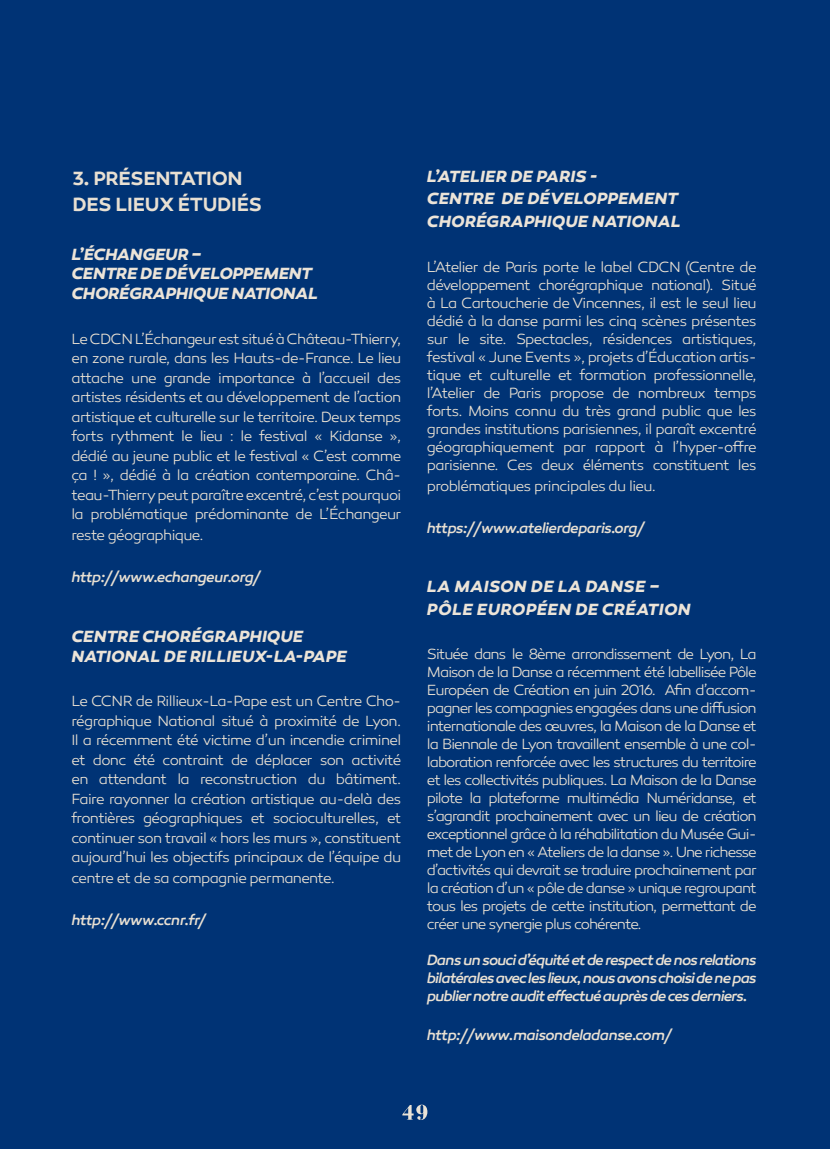
<style>
.page{position:relative;width:830px;height:1149px;background:#fff}
.page>*{position:absolute;margin:0;border:0;box-sizing:border-box;transform-origin:0 0}
.t1{font:600 19.5px/25.5px "Canaro";letter-spacing:-.02em;color:#e9e0d2}
.t2{font:italic 700 16.5px/19.8px "Canaro";color:#ece4d8}
.t3{font:italic 700 16.5px/22.8px "Canaro";letter-spacing:.025em;color:#ece4d8}
.t4{font:300 15px/18px "Canaro";letter-spacing:-.045em;color:#e9e0d2;text-align:justify}
.t5{font:italic 500 15px/18px "Canaro";letter-spacing:-.05em;color:#e9e0d2;text-align:justify}
</style>
<div class="page">
<div style="left:0;top:0;width:829px;height:1148px;background:#003375"></div>
<svg style="left:402px;top:1104px;width:25px;height:15px"></svg>
<h1 class="t1" style="left:72px;top:166px;width:191px">3. PRÉSENTATION<br>DES LIEUX ÉTUDIÉS</h1>
<p class="t2" style="left:71px;top:244px;width:248px">L’ÉCHANGEUR –<br>CENTRE DE DÉVELOPPEMENT<br>CHORÉGRAPHIQUE NATIONAL</p>
<p class="t4" style="left:71px;top:329px;width:331px;line-height:19.5px">Le CDCN L’Échangeur est situé à Château-Thierry, en zone rurale, dans les Hauts-de-France. Le lieu attache une grande importance à l’accueil des artistes résidents et au développement de l’action artistique et culturelle sur le territoire. Deux temps forts rythment le lieu : le festival « Kidanse », dédié au jeune public et le festival « C’est comme ça ! », dédié à la création contemporaine. Châ&shy;teau-Thierry peut paraître excentré, c’est pourquoi la problématique prédominante de L’Échangeur</p>
<p class="t4" style="left:71px;top:526px;width:133px">reste géographique.</p>
<p class="t5" style="left:71px;top:568px;width:191px">http://www.echangeur.org/</p>
<p class="t2" style="left:71px;top:626px;width:277px">CENTRE CHORÉGRAPHIQUE<br>NATIONAL DE RILLIEUX-LA-PAPE</p>
<p class="t4" style="left:71px;top:691px;width:331px;line-height:19.5px">Le CCNR de Rillieux-La-Pape est un Centre Cho&shy;régraphique National situé à proximité de Lyon.<br>Il a récemment été victime d’un incendie criminel et donc été contraint de déplacer son activité en attendant la reconstruction du bâtiment.<br>Faire rayonner la création artistique au-delà des frontières géographiques et socioculturelles, et continuer son travail « hors les murs », constituent aujourd’hui les objectifs principaux de l’équipe du</p>
<p class="t4" style="left:71px;top:869px;width:265px">centre et de sa compagnie permanente.</p>
<p class="t5" style="left:71px;top:910px;width:136px">http://www.ccnr.fr/</p>
<p class="t2" style="left:427px;top:165px;width:255px;line-height:22.8px">L’ATELIER DE PARIS -<br>CENTRE DE DÉVELOPPEMENT<br>CHORÉGRAPHIQUE NATIONAL</p>
<p class="t4" style="left:426px;top:258px;width:331px">L’Atelier de Paris porte le label CDCN (Centre de développement chorégraphique national). Situé à La Cartoucherie de Vincennes, il est le seul lieu dédié à la danse parmi les cinq scènes présentes sur le site. Spectacles, résidences artistiques, festival « June Events », projets d’Éducation artis&shy;tique et culturelle et formation professionnelle, l’Atelier de Paris propose de nombreux temps forts. Moins connu du très grand public que les grandes institutions parisiennes, il paraît excentré géographiquement par rapport à l’hyper-offre parisienne. Ces deux éléments constituent les</p>
<p class="t4" style="left:426px;top:477px;width:230px">problématiques principales du lieu.</p>
<p class="t5" style="left:426px;top:518px;width:219px">https://www.atelierdeparis.org/</p>
<p class="t3" style="left:427px;top:575px;width:265px">LA MAISON DE LA DANSE –<br>PÔLE EUROPÉEN DE CRÉATION</p>
<p class="t4" style="left:426px;top:644px;width:331px">Située dans le 8ème arrondissement de Lyon, La Maison de la Danse a récemment été labellisée Pôle Européen de Création en juin 2016. Afin d’accom&shy;pagner les compagnies engagées dans une diffusion internationale des œuvres, la Maison de la Danse et la Biennale de Lyon travaillent ensemble à une col&shy;laboration renforcée avec les structures du territoire et les collectivités publiques. La Maison de la Danse pilote la plateforme multimédia Numéridanse, et s’agrandit prochainement avec un lieu de création exceptionnel grâce à la réhabilitation du Musée Gui&shy;met de Lyon en « Ateliers de la danse ». Une richesse d’activités qui devrait se traduire prochainement par la création d’un « pôle de danse » unique regroupant tous les projets de cette institution, permettant de créer une synergie plus cohérente.</p>
<p class="t5" style="left:426px;top:950px;width:331px">Dans un souci d’équité et de respect de nos relations bilatérales avec les lieux, nous avons choisi de ne pas publier notre audit effectué auprès de ces derniers.</p>
<p class="t5" style="left:426px;top:1025px;width:247px">http://www.maisondeladanse.com/</p>
</div>
